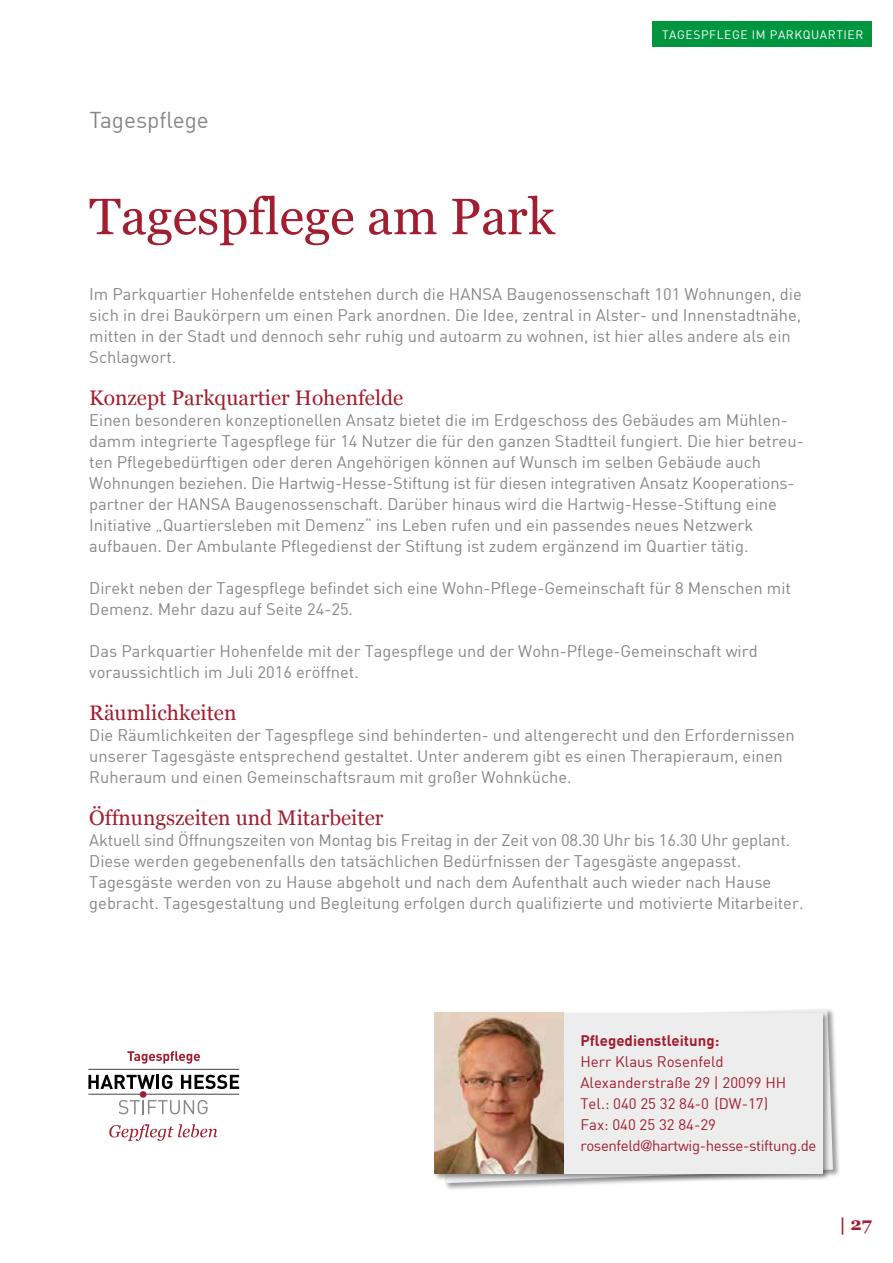
<style>
.page{position:relative;width:893px;height:1263px;background:#fff}
.page>*{position:absolute;margin:0;border:0;box-sizing:border-box;transform-origin:0 0}
.t1{font:51px "Georgia";color:#a11e30}
.t2{font:22.5px "DIN Offc Pro";color:#878787}
.t3{font:21px "Georgia";color:#a11e30}
.t4{font:700 18px "Georgia";color:#a11e30}
.t5{font:16.5px/21px "DIN Offc Pro";color:#878787}
.t6{font:15px/21px "DIN Offc Pro";color:#a11e30}
.t7{font:700 15px "DIN Offc Pro";color:#a11e30}
.t8{font:12px "DIN Offc Pro";letter-spacing:.05em;color:#fff}
.s1{font-family:"Univers";font-weight:300}
</style>
<div class="page">
<div style="left:652px;top:21px;width:220px;height:26px;background:#009640"></div>
<div style="left:438px;top:1007px;width:402px;height:184px;background:#000;opacity:.4"></div>
<svg style="left:440px;top:1009px;width:393px;height:174px"></svg>
<div style="left:433px;top:1011px;width:398px;height:170px;background:#000;opacity:.4"></div>
<div style="left:435px;top:1012px;width:388px;height:161px;background:#ededed"></div>
<img style="left:435px;top:1012px;width:128px;height:161px">
<svg style="left:88px;top:1075px;width:67px;height:14px"></svg>
<hr style="left:156px;top:1075px;width:3px;height:14px;background:#000">
<svg style="left:162px;top:1075px;width:10px;height:14px"></svg>
<svg style="left:181px;top:1075px;width:58px;height:14px"></svg>
<svg style="left:119px;top:1100px;width:89px;height:14px"></svg>
<hr style="left:88px;top:1069px;width:151px;height:1px;background:#000">
<hr style="left:88px;top:1094px;width:151px;height:1px;background:#000">
<div style="left:140px;top:1091px;width:6px;height:7px;background:#a11e30;border-radius:50%"></div>
<svg style="left:109px;top:1124px;width:108px;height:17px"></svg>
<svg style="left:127px;top:1051px;width:73px;height:13px"></svg>
<h2 class="t2" style="left:90px;top:102px;width:121px">Tagespflege</h2>
<h1 class="t1" style="left:89px;top:188px;width:467px">Tagespflege am Park</h1>
<p class="t8" style="left:662px;top:25px;width:203px">TAGESPFLEGE IM PARKQUARTIER</p>
<p class="t5" style="left:89px;top:282px;width:714px">Im Parkquartier Hohenfelde entstehen durch die HANSA Baugenossenschaft 101 Wohnungen, die sich in drei Baukörpern um einen Park anordnen. Die Idee, zentral in Alster- und Innenstadtnähe, mitten in der Stadt und dennoch sehr ruhig und autoarm zu wohnen, ist hier alles andere als ein Schlagwort.</p>
<p class="t3" style="left:89px;top:386px;width:315px">Konzept Parkquartier Hohenfelde</p>
<p class="t5" style="left:89px;top:408px;width:716px">Einen besonderen konzeptionellen Ansatz bietet die im Erdgeschoss des Gebäudes am Mühlen&shy;damm integrierte Tagespflege für 14 Nutzer die für den ganzen Stadtteil fungiert. Die hier betreu&shy;ten Pflegebedürftigen oder deren Angehörigen können auf Wunsch im selben Gebäude auch Wohnungen beziehen. Die Hartwig-Hesse-Stiftung ist für diesen integrativen Ansatz Kooperations&shy;partner der HANSA Baugenossenschaft. Darüber hinaus wird die Hartwig-Hesse-Stiftung eine Initiative „Quartiersleben mit Demenz“ ins Leben rufen und ein passendes neues Netzwerk aufbauen. Der Ambulante Pflegedienst der Stiftung ist zudem ergänzend im Quartier tätig.</p>
<p class="t5" style="left:89px;top:576px;width:703px">Direkt neben der Tagespflege befindet sich eine Wohn-Pflege-Gemeinschaft für 8 Menschen mit<br>Demenz. Mehr dazu auf Seite 24-25.</p>
<p class="t5" style="left:89px;top:639px;width:670px">Das Parkquartier Hohenfelde mit der Tagespflege und der Wohn-Pflege-Gemeinschaft wird voraussichtlich im Juli 2016 eröffnet.</p>
<p class="t3" style="left:89px;top:701px;width:149px">Räumlichkeiten</p>
<p class="t5" style="left:89px;top:723px;width:707px">Die Räumlichkeiten der Tagespflege sind behinderten- und altengerecht und den Erfordernissen unserer Tagesgäste entsprechend gestaltet. Unter anderem gibt es einen Therapieraum, einen<br>Ruheraum und einen Gemeinschaftsraum mit großer Wohnküche.</p>
<p class="t3" style="left:89px;top:806px;width:296px">Öffnungszeiten und Mitarbeiter</p>
<p class="t5" style="left:89px;top:828px;width:716px">Aktuell sind Öffnungszeiten von Montag bis Freitag in der Zeit von 08.30 Uhr bis 16.30 Uhr geplant.<br>Diese werden gegebenenfalls den tatsächlichen Bedürfnissen der Tagesgäste angepasst.<br>Tagesgäste werden von zu Hause abgeholt und nach dem Aufenthalt auch wieder nach Hause gebracht. Tagesgestaltung und Begleitung erfolgen durch qualifizierte und motivierte Mitarbeiter.</p>
<p class="t7" style="left:580px;top:1028px;width:140px">Pflegedienstleitung:</p>
<p class="t6" style="left:580px;top:1050px;width:238px">Herr Klaus Rosenfeld<br>Alexanderstraße 29 | 20099 HH<br>Tel.: 040 25 32 84-0 (DW-17)<br>Fax: 040 25 32 84-29 rosenfeld<span class="s1">@</span>hartwig-hesse-stiftung.de</p>
<p class="t4" style="left:839px;top:1212px;width:34px">| 27</p>
</div>
